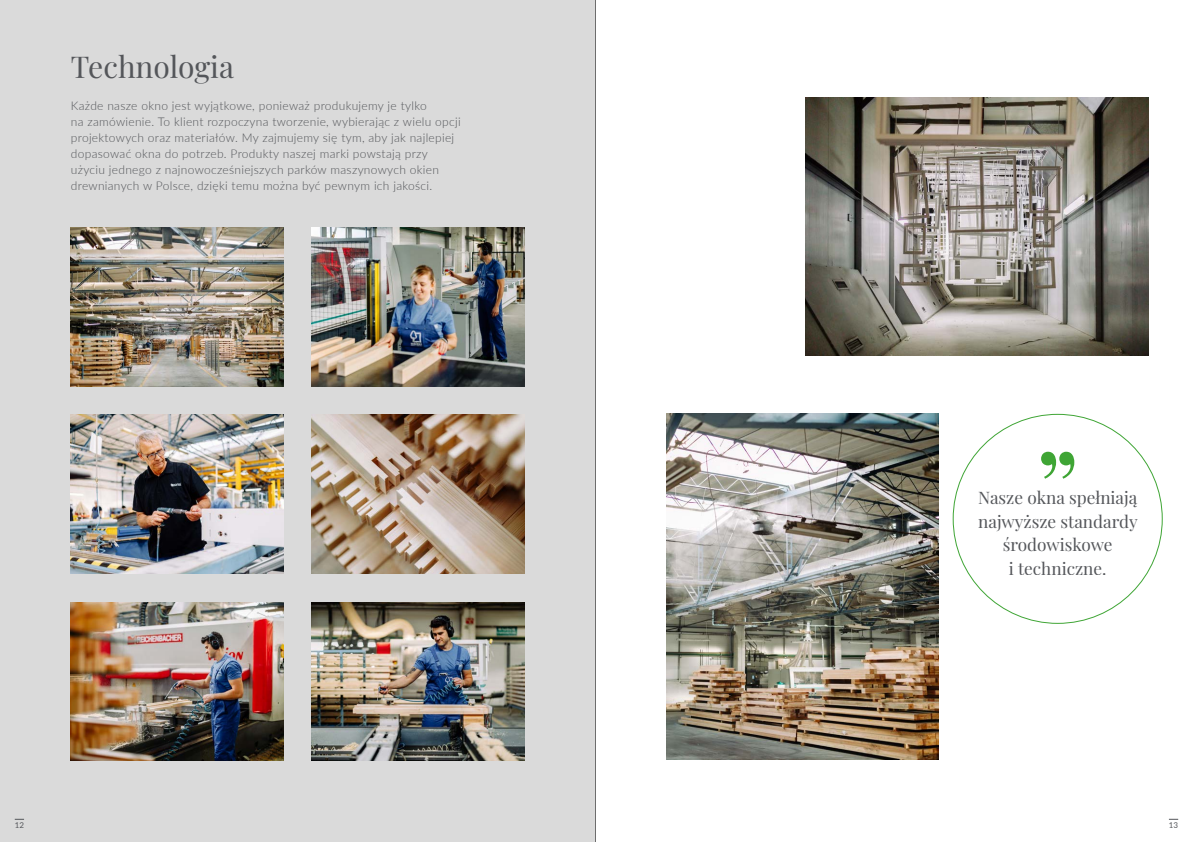
<style>
.page{position:relative;width:1191px;height:842px;background:#fff}
.page>*{position:absolute;margin:0;border:0;box-sizing:border-box;transform-origin:0 0}
.title_intro{font:30px "Playfair Display";color:#54565a}
.t1{font:17.2px/23.4px "Playfair Display";color:#54565a;text-align:center}
.text{font:300 12px/16px "Lato";letter-spacing:.025em;color:#54565a}
.t2{font:8px "Lato";color:#54565a}
</style>
<div class="page">
<img style="left:806px;top:97px;width:342px;height:258px">
<img style="left:666px;top:414px;width:272px;height:346px">
<div style="left:0;top:0;width:595px;height:842px;background:#dadada"></div>
<img style="left:71px;top:228px;width:212px;height:159px">
<img style="left:71px;top:415px;width:212px;height:159px">
<img style="left:71px;top:602px;width:212px;height:159px">
<img style="left:312px;top:228px;width:212px;height:159px">
<img style="left:312px;top:415px;width:212px;height:159px">
<img style="left:312px;top:602px;width:212px;height:159px">
<svg style="left:1041px;top:452px;width:33px;height:27px"></svg>
<hr style="left:595px;top:0;width:1px;height:842px;background:#000">
<p class="title_intro" style="left:71px;top:43px;width:165px">Technologia</p>
<p class="text" style="left:71px;top:97px;width:391px">Każde nasze okno jest wyjątkowe, ponieważ produkujemy je tylko<br>na zamówienie. To klient rozpoczyna tworzenie, wybierając z wielu opcji projektowych oraz materiałów. My zajmujemy się tym, aby jak najlepiej dopasować okna do potrzeb. Produkty naszej marki powstają przy użyciu jednego z najnowocześniejszych parków maszynowych okien drewnianych w Polsce, dzięki temu można być pewnym ich jakości.</p>
<h2 class="t1" style="left:978px;top:485px;width:161px">Nasze okna spełniają najwyższe standardy środowiskowe<br>i techniczne.</h2>
<p class="t2" style="left:15px;top:820px;width:11px">12</p>
<p class="t2" style="left:1168px;top:820px;width:11px">13</p>
</div>
